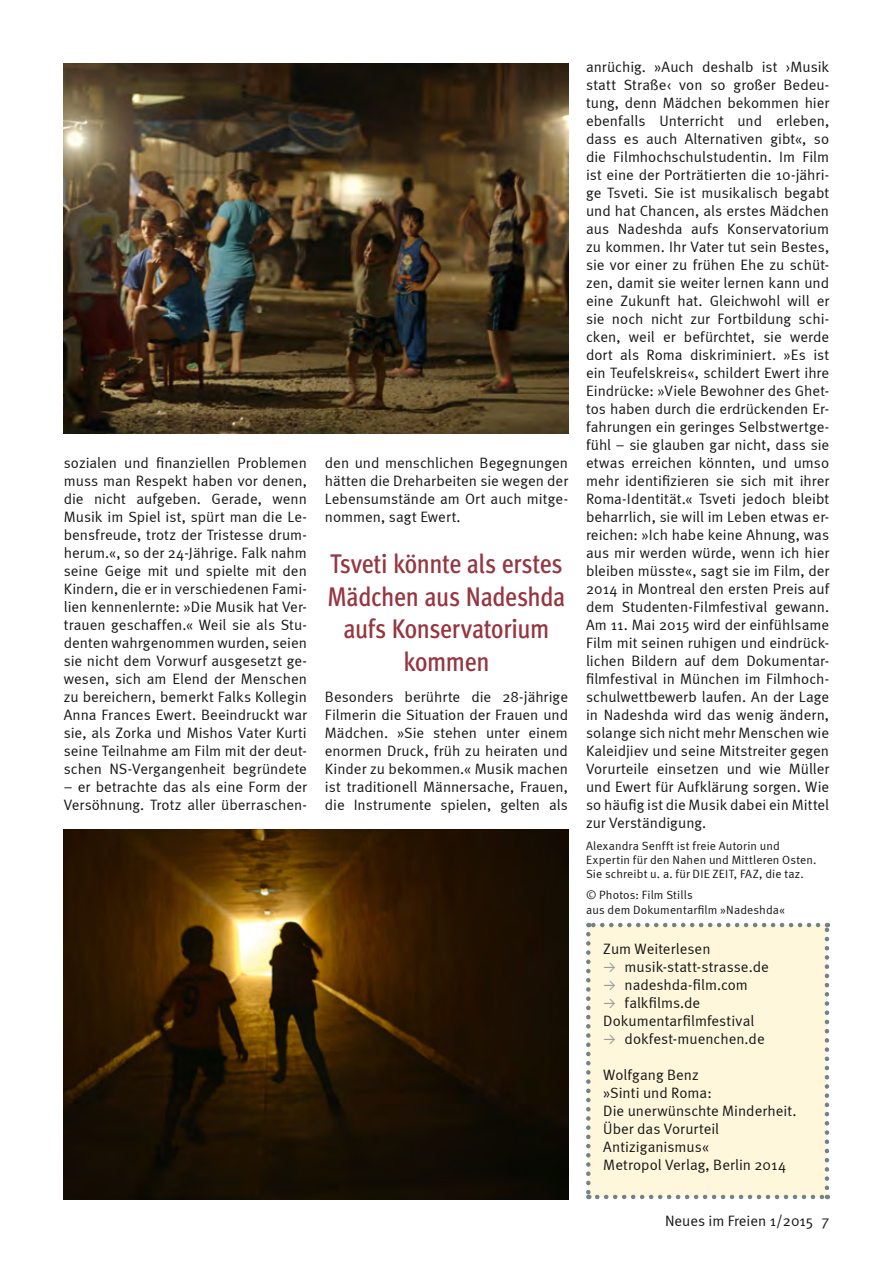
<style>
.page{position:relative;width:893px;height:1263px;background:#fff}
.page>*{position:absolute;margin:0;border:0;box-sizing:border-box;transform-origin:0 0}
.t1{font:500 condensed 27px/32.4px "Meta OT";letter-spacing:-.015em;color:#963641;text-align:center}
.t2{font:15px/18px "Meta Normal";color:#181716;text-align:justify}
.t3{font:12px/14.4px "Meta Normal";letter-spacing:.015em;color:#181716}
.s1{font-family:"Akkurat Extra";color:#9c9c9d}
</style>
<div class="page">
<img style="left:64px;top:64px;width:504px;height:370px">
<img style="left:64px;top:829px;width:504px;height:370px">
<div style="left:588px;top:925px;width:239px;height:272px;background:#fff7dc"></div>
<svg style="left:586px;top:934px;width:5px;height:265px"></svg>
<svg style="left:597px;top:1195px;width:231px;height:4px"></svg>
<svg style="left:825px;top:923px;width:4px;height:265px"></svg>
<svg style="left:588px;top:923px;width:230px;height:4px"></svg>
<p class="t2" style="left:64px;top:454px;width:245px">sozialen und finanziellen Problemen muss man Respekt haben vor denen, die nicht aufgeben. Gerade, wenn Musik im Spiel ist, spürt man die Le&shy;bensfreude, trotz der Tristesse drum&shy;herum.«, so der 24-Jährige. Falk nahm seine Geige mit und spielte mit den Kindern, die er in verschiedenen Fami&shy;lien kennenlernte: »Die Musik hat Ver&shy;trauen geschaffen.« Weil sie als Stu&shy;denten wahrgenommen wurden, seien sie nicht dem Vorwurf ausgesetzt ge&shy;wesen, sich am Elend der Menschen zu bereichern, bemerkt Falks Kollegin Anna Frances Ewert. Beeindruckt war sie, als Zorka und Mishos Vater Kurti seine Teilnahme am Film mit der deut&shy;schen NS-Vergangenheit begründete</p>
<p class="t2" style="left:64px;top:778px;width:245px">– er betrachte das als eine Form der<br>Versöhnung. Trotz aller überraschen-</p>
<p class="t2" style="left:325px;top:454px;width:245px">den und menschlichen Begegnungen hätten die Dreharbeiten sie wegen der Lebensumstände am Ort auch mitge&shy;nommen, sagt Ewert.</p>
<h1 class="t1" style="left:328px;top:547px;width:239px">Tsveti könnte als erstes<br>Mädchen aus Nadeshda aufs Konservatorium kommen</h1>
<p class="t2" style="left:325px;top:688px;width:245px">Besonders berührte die 28-jährige Filmerin die Situation der Frauen und Mädchen. »Sie stehen unter einem enormen Druck, früh zu heiraten und Kinder zu bekommen.« Musik machen ist traditionell Männersache, Frauen, die Instrumente spielen, gelten als</p>
<p class="t2" style="left:586px;top:58px;width:245px">anrüchig. »Auch deshalb ist ›Musik statt Straße‹ von so großer Bedeu&shy;tung, denn Mädchen bekommen hier ebenfalls Unterricht und erleben, dass es auch Alternativen gibt«, so die Filmhochschulstudentin. Im Film ist eine der Porträtierten die 10-jähri&shy;ge Tsveti. Sie ist musikalisch begabt und hat Chancen, als erstes Mädchen aus Nadeshda aufs Konservatorium zu kommen. Ihr Vater tut sein Bestes, sie vor einer zu frühen Ehe zu schüt&shy;zen, damit sie weiter lernen kann und eine Zukunft hat. Gleichwohl will er sie noch nicht zur Fortbildung schi&shy;cken, weil er befürchtet, sie werde dort als Roma diskriminiert. »Es ist ein Teufelskreis«, schildert Ewert ihre Eindrücke: »Viele Bewohner des Ghet&shy;tos haben durch die erdrückenden Er&shy;fahrungen ein geringes Selbstwertge&shy;fühl – sie glauben gar nicht, dass sie etwas erreichen könnten, und umso mehr identifizieren sie sich mit ihrer Roma-Identität.« Tsveti jedoch bleibt beharrlich, sie will im Leben etwas er&shy;reichen: »Ich habe keine Ahnung, was aus mir werden würde, wenn ich hier bleiben müsste«, sagt sie im Film, der 2014 in Montreal den ersten Preis auf dem Studenten-Filmfestival gewann.<br>Am 11. Mai 2015 wird der einfühlsame Film mit seinen ruhigen und eindrück&shy;lichen Bildern auf dem Dokumentar&shy;filmfestival in München im Filmhoch&shy;schulwettbewerb laufen. An der Lage in Nadeshda wird das wenig ändern, solange sich nicht mehr Menschen wie Kaleidjiev und seine Mitstreiter gegen Vorurteile einsetzen und wie Müller und Ewert für Aufklärung sorgen. Wie so häufig ist die Musik dabei ein Mittel zur Verständigung.</p>
<p class="t3" style="left:586px;top:838px;width:232px">Alexandra Senfft ist freie Autorin und<br>Expertin für den Nahen und Mittleren Osten.<br>Sie schreibt u. a. für DIE ZEIT, FAZ, die taz.</p>
<p class="t3" style="left:586px;top:888px;width:200px">© Photos: Film Stills<br>aus dem Dokumentarfilm »Nadeshda«</p>
<p class="t2" style="left:603px;top:940px;width:167px;text-align:left">Zum Weiterlesen<br><span class="s1">&gt;</span> musik-statt-strasse.de <span class="s1">&gt;</span> nadeshda-film.com<br><span class="s1">&gt;</span> falkfilms.de<br>Dokumentarfilmfestival <span class="s1">&gt;</span> dokfest-muenchen.de</p>
<p class="t2" style="left:603px;top:1066px;width:195px;text-align:left">Wolfgang Benz<br>»Sinti und Roma:<br>Die unerwünschte Minderheit.<br>Über das Vorurteil<br>Antiziganismus«<br>Metropol Verlag, Berlin 2014</p>
<p class="t2" style="left:665px;top:1211px;width:166px">Neues im Freien 1/2015 7</p>
</div>
